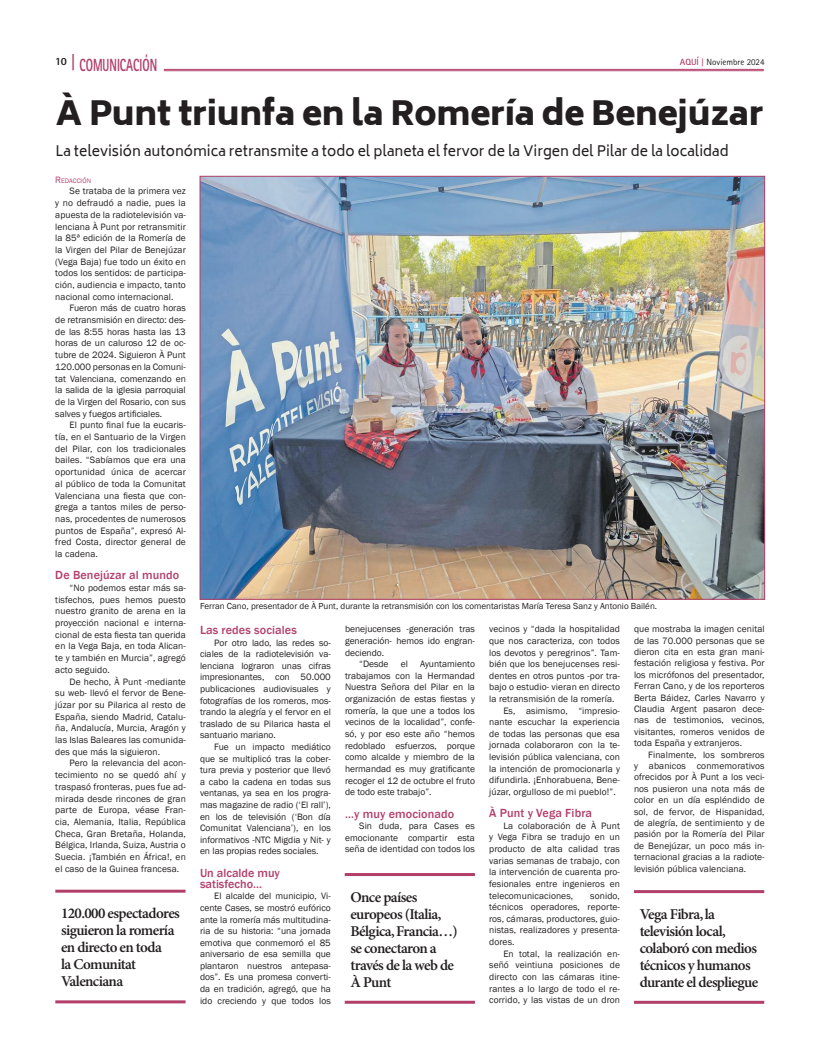
<style>
.page{position:relative;width:820px;height:1049px;background:#fff}
.page>*{position:absolute;margin:0;border:0;box-sizing:border-box;transform-origin:0 0}
.t1{font:900 33px "Biryani";letter-spacing:-.01em;color:#231f20}
.t2{font:800 17.6px "Rotis Sans Serif Std";color:#b23f6a;scale:.64 1}
.t3{font:600 15px/17px "Minion Pro";letter-spacing:-.04em;color:#231f20}
.t4{font:14px "Biryani";color:#231f20}
.t5{font:500 12.1px/11.2px "Franklin Gothic";letter-spacing:.01em;color:#b23f6a}
.t6{font:800 11px "Rotis Sans Serif Std";color:#231f20}
.t7{font:9.5px/11.6px "Franklin Gothic";letter-spacing:.01em;color:#231f20;text-align:justify}
.t8{font:9px "Franklin Gothic";color:#231f20}
.t9{font:9px "Rotis Sans Serif Std";color:#231f20}
.t10{font:6.7px "Franklin Gothic";letter-spacing:.015em;color:#b23f6a}
.s1{font-size:18.2px}
.s2{font-weight:700;color:#b23f6a}
.s3{font-family:"Rotis Serif Std";font-weight:700;color:#b23f6a}
.s4{font-size:9.5px}
</style>
<div class="page">
<img style="left:201px;top:178px;width:561px;height:420px">
<hr style="left:55px;top:890px;width:130px;height:3px;background:#b23f6a">
<hr style="left:55px;top:1000px;width:130px;height:3px;background:#b23f6a">
<hr style="left:344px;top:873px;width:131px;height:3px;background:#b23f6a">
<hr style="left:344px;top:1001px;width:131px;height:3px;background:#b23f6a">
<hr style="left:633px;top:890px;width:131px;height:3px;background:#b23f6a">
<hr style="left:633px;top:1001px;width:131px;height:3px;background:#b23f6a">
<hr style="left:164px;top:69px;width:599px;height:1px;background:#b23f6a">
<hr style="left:164px;top:71px;width:599px;height:1px;background:#b23f6a">
<h2 class="t2" style="left:71px;top:54px;width:136px"><span class="s1">|</span> COMUNICACIÓN</h2>
<p class="t6" style="left:55px;top:54px;width:13px">10</p>
<p class="t9" style="left:679px;top:57px;width:86px"><span class="s2">AQUÍ</span> <span class="s3">|</span> Noviembre 2024</p>
<h1 class="t1" style="left:55px;top:94px;width:709px">À Punt triunfa en la Romería de Benejúzar</h1>
<h3 class="t4" style="left:55px;top:143px;width:674px">La televisión autonómica retransmite a todo el planeta el fervor de la Virgen del Pilar de la localidad</h3>
<p class="t10" style="left:55px;top:176px;width:37px"><span class="s4">R</span>EDACCIÓN</p>
<p class="t7" style="left:55px;top:186px;width:132px;text-indent:14px">Se trataba de la primera vez y no defraudó a nadie, pues la apuesta de la radiotelevisión va&shy;lenciana À Punt por retransmitir la 85ª edición de la Romería de la Virgen del Pilar de Benejúzar (Vega Baja) fue todo un éxito en todos los sentidos: de participa&shy;ción, audiencia e impacto, tanto nacional como internacional.</p>
<p class="t7" style="left:55px;top:303px;width:132px;text-indent:14px">Fueron más de cuatro horas de retransmisión en directo: des&shy;de las 8:55 horas hasta las 13 horas de un caluroso 12 de oc&shy;tubre de 2024. Siguieron À Punt 120.000 personas en la Comuni&shy;tat Valenciana, comenzando en la salida de la iglesia parroquial de la Virgen del Rosario, con sus salves y fuegos artificiales.</p>
<p class="t7" style="left:55px;top:419px;width:132px;text-indent:14px">El punto final fue la eucaris&shy;tía, en el Santuario de la Virgen del Pilar, con los tradicionales bailes. “Sabíamos que era una oportunidad única de acercar al público de toda la Comunitat Valenciana una fiesta que con&shy;grega a tantos miles de perso&shy;nas, procedentes de numerosos puntos de España”, expresó Al&shy;fred Costa, director general de la cadena.</p>
<p class="t5" style="left:55px;top:570px;width:125px">De Benejúzar al mundo</p>
<p class="t7" style="left:55px;top:582px;width:132px;text-indent:14px">“No podemos estar más sa&shy;tisfechos, pues hemos puesto nuestro granito de arena en la proyección nacional e interna&shy;cional de esta fiesta tan querida en la Vega Baja, en toda Alican&shy;te y también en Murcia”, agregó acto seguido.</p>
<p class="t7" style="left:55px;top:676px;width:132px;text-indent:14px">De hecho, À Punt -mediante su web- llevó el fervor de Bene&shy;júzar por su Pilarica al resto de España, siendo Madrid, Catalu&shy;ña, Andalucía, Murcia, Aragón y las Islas Baleares las comunida&shy;des que más la siguieron.</p>
<p class="t7" style="left:55px;top:758px;width:132px;text-indent:14px">Pero la relevancia del acon&shy;tecimiento no se quedó ahí y traspasó fronteras, pues fue ad&shy;mirada desde rincones de gran parte de Europa, véase Fran&shy;cia, Alemania, Italia, República Checa, Gran Bretaña, Holanda, Bélgica, Irlanda, Suiza, Austria o Suecia. ¡También en África!, en el caso de la Guinea francesa.</p>
<h3 class="t3" style="left:61px;top:905px;width:120px">120.000 espectadores siguieron la romería en directo en toda<br>la Comunitat<br>Valenciana</h3>
<p class="t8" style="left:200px;top:601px;width:458px">Ferran Cano, presentador de À Punt, durante la retransmisión con los comentaristas María Teresa Sanz y Antonio Bailén.</p>
<p class="t5" style="left:200px;top:624px;width:98px">Las redes sociales</p>
<p class="t7" style="left:200px;top:637px;width:132px;text-indent:14px">Por otro lado, las redes so&shy;ciales de la radiotelevisión va&shy;lenciana lograron unas cifras impresionantes, con 50.000 publicaciones audiovisuales y fotografías de los romeros, mos&shy;trando la alegría y el fervor en el traslado de su Pilarica hasta el santuario mariano.</p>
<p class="t7" style="left:200px;top:741px;width:132px;text-indent:14px">Fue un impacto mediático que se multiplicó tras la cober&shy;tura previa y posterior que llevó a cabo la cadena en todas sus ventanas, ya sea en los progra&shy;mas magazine de radio (‘El rall’), en los de televisión (‘Bon día Comunitat Valenciana’), en los informativos -NTC Migdia y Nit- y en las propias redes sociales.</p>
<p class="t5" style="left:200px;top:867px;width:81px">Un alcalde muy satisfecho…</p>
<p class="t7" style="left:200px;top:890px;width:132px;text-indent:14px">El alcalde del municipio, Vi&shy;cente Cases, se mostró eufórico ante la romería más multitudina&shy;ria de su historia: “una jornada emotiva que conmemoró el 85 aniversario de esa semilla que plantaron nuestros antepasa&shy;dos”. Es una promesa converti&shy;da en tradición, agregó, que ha ido creciendo y que todos los</p>
<p class="t7" style="left:345px;top:623px;width:131px">benejucenses -generación tras</p>
<p class="t7" style="left:345px;top:635px;width:131px">generación- hemos ido engran-</p>
<p class="t7" style="left:345px;top:647px;width:41px">deciendo.</p>
<p class="t7" style="left:359px;top:658px;width:31px">“Desde</p>
<p class="t7" style="left:400px;top:658px;width:9px">el</p>
<p class="t7" style="left:633px;top:623px;width:132px">que mostraba la imagen cenital de las 70.000 personas que se dieron cita en esta gran mani&shy;festación religiosa y festiva. Por los micrófonos del presentador, Ferran Cano, y de los reporteros Berta Báidez, Carles Navarro y Claudia Argent pasaron dece&shy;nas de testimonios, vecinos, visitantes, romeros venidos de toda España y extranjeros.</p>
<p class="t7" style="left:633px;top:749px;width:132px;text-indent:14px">Finalmente, los sombreros y abanicos conmemorativos ofrecidos por À Punt a los veci&shy;nos pusieron una nota más de color en un día espléndido de sol, de fervor, de Hispanidad, de alegría, de sentimiento y de pasión por la Romería del Pilar de Benejúzar, un poco más in&shy;ternacional gracias a la radiote&shy;levisión pública valenciana.</p>
<p class="t7" style="left:489px;top:623px;width:132px">vecinos y “dada la hospitalidad</p>
<p class="t7" style="left:489px;top:635px;width:132px">que nos caracteriza, con todos</p>
<p class="t7" style="left:489px;top:647px;width:132px">los devotos y peregrinos”. Tam-</p>
<p class="t7" style="left:489px;top:658px;width:132px">bién que los benejucenses resi-</p>
<p class="t7" style="left:489px;top:670px;width:132px">dentes en otros puntos -por tra-</p>
<p class="t7" style="left:489px;top:682px;width:132px">bajo o estudio- vieran en directo</p>
<p class="t7" style="left:489px;top:693px;width:127px">la retransmisión de la romería.</p>
<p class="t7" style="left:503px;top:705px;width:118px">Es, asimismo, “impresio-</p>
<p class="t7" style="left:489px;top:716px;width:132px">nante escuchar la experiencia</p>
<p class="t7" style="left:489px;top:728px;width:132px">de todas las personas que esa</p>
<p class="t7" style="left:489px;top:740px;width:132px">jornada colaboraron con la te-</p>
<p class="t7" style="left:489px;top:751px;width:132px">levisión pública valenciana, con</p>
<p class="t7" style="left:489px;top:763px;width:132px">la intención de promocionarla y</p>
<p class="t7" style="left:489px;top:774px;width:132px">difundirla. ¡Enhorabuena, Bene-</p>
<p class="t7" style="left:489px;top:786px;width:128px">júzar, orgulloso de mi pueblo!”.</p>
<p class="t5" style="left:489px;top:808px;width:104px">À Punt y Vega Fibra</p>
<p class="t7" style="left:489px;top:820px;width:132px;text-indent:14px">La colaboración de À Punt y Vega Fibra se tradujo en un producto de alta calidad tras varias semanas de trabajo, con la intervención de cuarenta pro&shy;fesionales entre ingenieros en telecomunicaciones,</p>
<p class="t7" style="left:345px;top:658px;width:131px;text-indent:75px">Ayuntamiento trabajamos con la Hermandad Nuestra Señora del Pilar en la organización de estas fiestas y romería, la que une a todos los vecinos de la localidad”, confe&shy;só, y por eso este año “hemos redoblado esfuerzos, porque como alcalde y miembro de la hermandad es muy gratificante recoger el 12 de octubre el fruto de todo este trabajo”.</p>
<p class="t5" style="left:345px;top:808px;width:111px">…y muy emocionado</p>
<p class="t7" style="left:345px;top:820px;width:131px;text-indent:14px">Sin duda, para Cases es emocionante compartir esta seña de identidad con todos los</p>
<h3 class="t3" style="left:350px;top:889px;width:109px">Once países europeos (Italia,<br>Bélgica, Francia…) se conectaron a través de la web de<br>À Punt</h3>
<p class="t7" style="left:489px;top:890px;width:132px;text-indent:101px">sonido, técnicos operadores, reporte&shy;ros, cámaras, productores, guio&shy;nistas, realizadores y presenta&shy;dores.</p>
<p class="t7" style="left:489px;top:948px;width:132px;text-indent:14px">En total, la realización en&shy;señó veintiuna posiciones de directo con las cámaras itine&shy;rantes a lo largo de todo el re&shy;corrido, y las vistas de un dron</p>
<h3 class="t3" style="left:639px;top:906px;width:120px">Vega Fibra, la televisión local, colaboró con medios técnicos y humanos durante el despliegue</h3>
</div>
